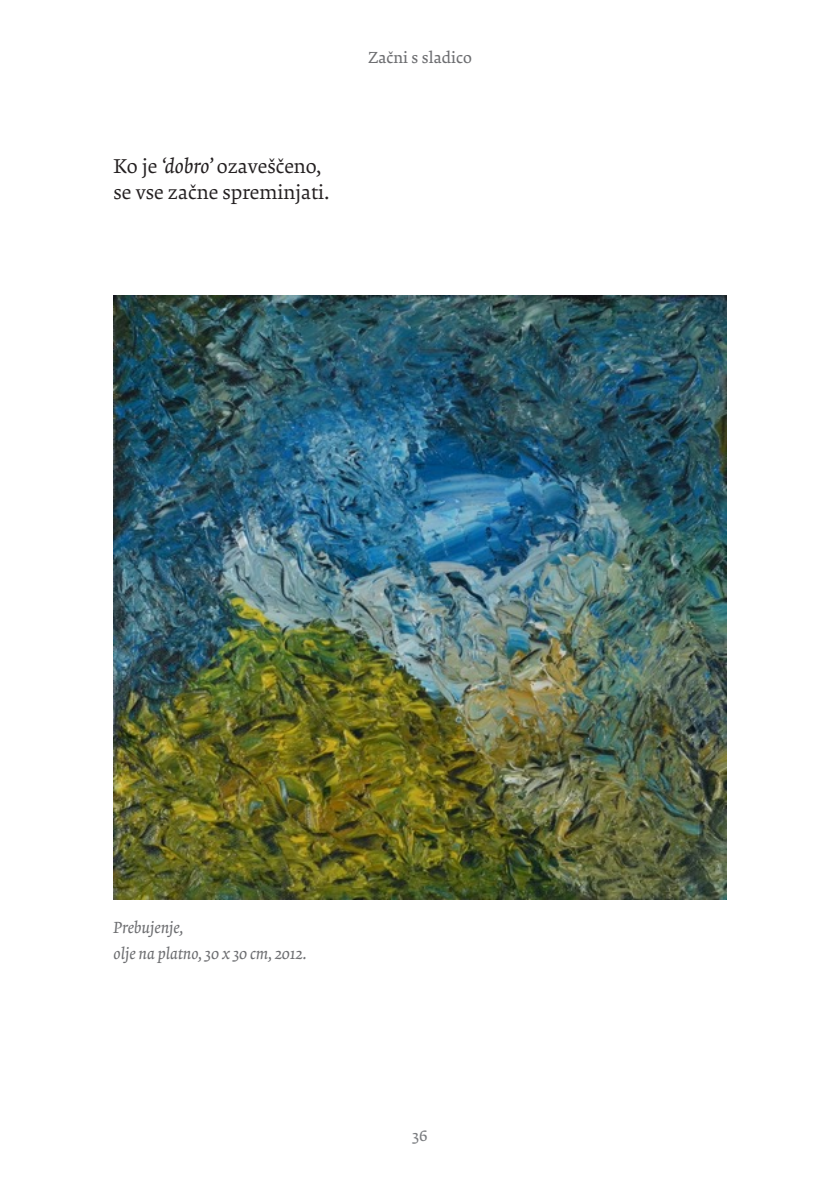
<style>
.page{position:relative;width:840px;height:1191px;background:#fff}
.page>*{position:absolute;margin:0;border:0;box-sizing:border-box;transform-origin:0 0}
.t1{font:20px/26px "Krete";color:#231f20}
.t2{font:italic 16px/26px "Krete";color:#6c6d70}
.t3{font:16px "Krete";color:#6c6d70}
.t4{font:16px "Krete";color:#7a7c7f}
.s1{font-style:italic}
</style>
<div class="page">
<img style="left:113px;top:295px;width:612px;height:604px">
<p class="t1" style="left:113px;top:154px;width:217px">Ko je <span class="s1">‘dobro’</span> ozaveščeno, se vse začne spreminjati.</p>
<p class="t3" style="left:368px;top:47px;width:105px">Začni s sladico</p>
<p class="t2" style="left:113px;top:914px;width:195px">Prebujenje,<br>olje na platno, 30 x 30 cm, 2012.</p>
<p class="t4" style="left:412px;top:1124px;width:17px">36</p>
</div>
